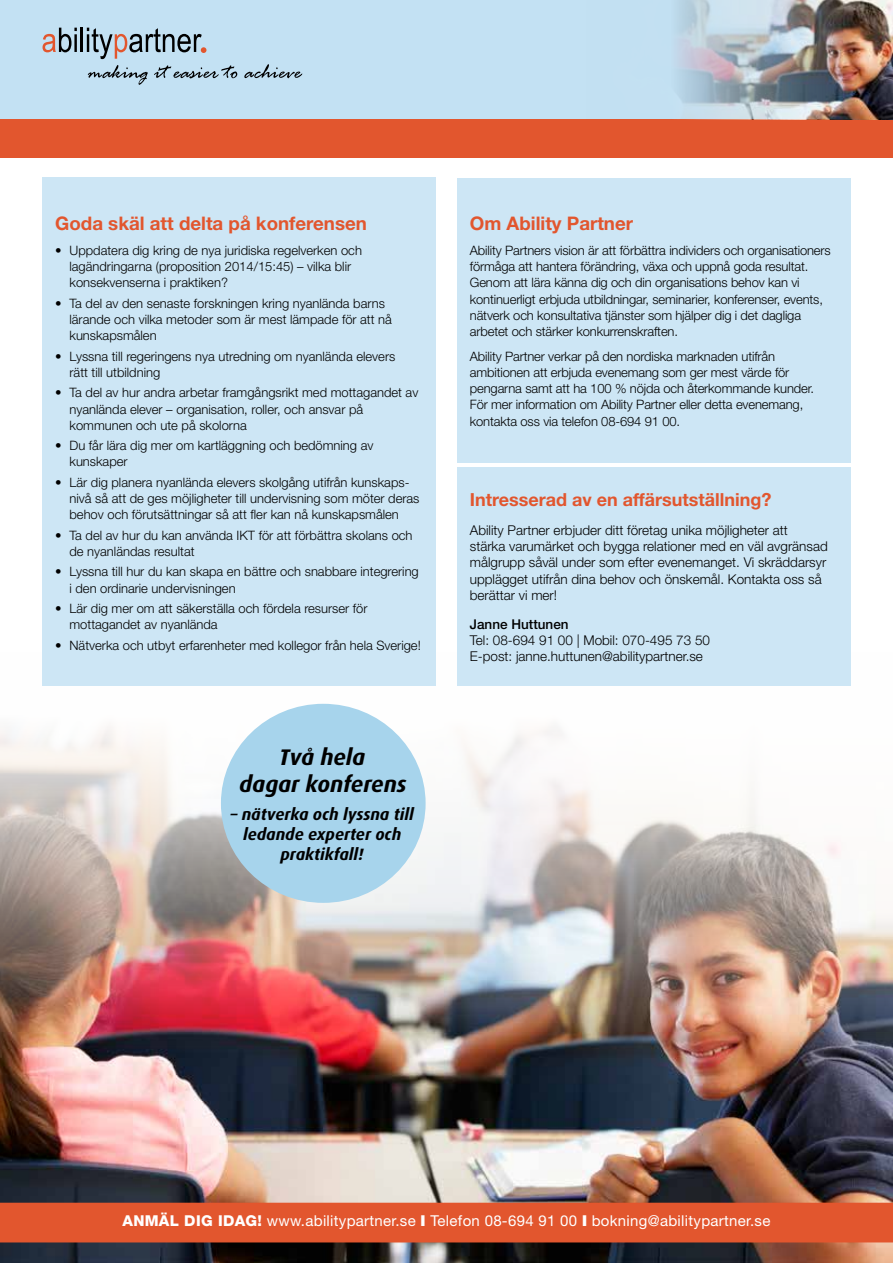
<style>
.page{position:relative;width:893px;height:1263px;background:#fff}
.page>*{position:absolute;margin:0;border:0;box-sizing:border-box;transform-origin:0 0}
.t1{font:italic 700 22.65px/27.2px "Dax";color:#000;text-align:center}
.t2{font:700 18.75px "Helvetica Neue";color:#e2562e}
.t3{font:700 18px "Helvetica Neue";color:#e2562e}
.t4{font:italic 700 16.5px/19.6px "Dax";color:#000;text-align:center}
.t5{font:15px "Helvetica Neue";letter-spacing:.02em;color:#fff}
.t6{font:300 13.5px/16.2px "Helvetica Neue";color:#000}
.t7{font:500 13.5px "Helvetica Neue";color:#000}
.t8{font:300 12.9px/16.2px "Helvetica Neue";color:#000}
.s1{font-weight:800}
.s2{font-weight:900}
</style>
<div class="page">
<div style="left:0;top:0;width:893px;height:119px;background:#c3e1f3"></div>
<img style="left:0;top:652px;width:893px;height:611px">
<div style="left:0;top:1203px;width:893px;height:39px;background:#e2562e"></div>
<svg style="left:43px;top:28px;width:34px;height:24px"></svg>
<hr style="left:74px;top:34px;width:3px;height:18px;background:#000">
<hr style="left:81px;top:28px;width:2px;height:24px;background:#000">
<svg style="left:88px;top:65px;width:60px;height:20px"></svg>
<svg style="left:154px;top:65px;width:83px;height:13px"></svg>
<svg style="left:244px;top:64px;width:58px;height:14px"></svg>
<svg style="left:87px;top:28px;width:119px;height:31px"></svg>
<div style="left:0;top:119px;width:893px;height:38px;background:#e2562e"></div>
<div style="left:457px;top:178px;width:393px;height:284px;background:#cde6f5"></div>
<div style="left:43px;top:178px;width:393px;height:508px;background:#cde6f5"></div>
<div style="left:457px;top:467px;width:393px;height:219px;background:#cde6f5"></div>
<div style="left:221px;top:704px;width:205px;height:199px;background:#a7d4ec;border-radius:50%"></div>
<img style="left:677px;top:0;width:216px;height:119px">
<h2 class="t2" style="left:55px;top:212px;width:313px">Goda skäl att delta på konferensen</h2>
<p class="t8" style="left:70px;top:242px;width:294px;text-indent:-14px">• Uppdatera dig kring de nya juridiska regelverken och lagändringarna (proposition 2014/15:45) – vilka blir konsekvenserna i praktiken?</p>
<p class="t8" style="left:70px;top:295px;width:324px;text-indent:-14px">• Ta del av den senaste forskningen kring nyanlända barns lärande och vilka metoder som är mest lämpade för att nå kunskapsmålen</p>
<p class="t8" style="left:70px;top:348px;width:327px;text-indent:-14px">• Lyssna till regeringens nya utredning om nyanlända elevers rätt till utbildning</p>
<p class="t8" style="left:70px;top:384px;width:350px;text-indent:-14px">• Ta del av hur andra arbetar framgångsrikt med mottagandet av nyanlända elever – organisation, roller, och ansvar på kommunen och ute på skolorna</p>
<p class="t8" style="left:70px;top:437px;width:305px;text-indent:-14px">• Du får lära dig mer om kartläggning och bedömning av kunskaper</p>
<p class="t8" style="left:70px;top:474px;width:351px;text-indent:-14px">• Lär dig planera nyanlända elevers skolgång utifrån kunskaps&shy;nivå så att de ges möjligheter till undervisning som möter deras behov och förutsättningar så att fler kan nå kunskapsmålen</p>
<p class="t8" style="left:70px;top:527px;width:345px;text-indent:-14px">• Ta del av hur du kan använda IKT för att förbättra skolans och de nyanländas resultat</p>
<p class="t8" style="left:70px;top:563px;width:351px;text-indent:-14px">• Lyssna till hur du kan skapa en bättre och snabbare integrering i den ordinarie undervisningen</p>
<p class="t8" style="left:70px;top:600px;width:299px;text-indent:-14px">• Lär dig mer om att säkerställa och fördela resurser för mottagandet av nyanlända</p>
<p class="t8" style="left:55px;top:637px;width:367px">• Nätverka och utbyt erfarenheter med kollegor från hela Sverige!</p>
<h1 class="t1" style="left:239px;top:743px;width:169px">Två hela<br>dagar konferens</h1>
<p class="t4" style="left:231px;top:805px;width:185px">– nätverka och lyssna till ledande experter och praktikfall!</p>
<h2 class="t2" style="left:470px;top:212px;width:165px">Om Ability Partner</h2>
<p class="t8" style="left:470px;top:242px;width:362px">Ability Partners vision är att förbättra individers och organisationers förmåga att hantera förändring, växa och uppnå goda resultat.<br>Genom att lära känna dig och din organisations behov kan vi kontinuerligt erbjuda utbildningar, seminarier, konferenser, events, nätverk och konsultativa tjänster som hjälper dig i det dagliga arbetet och stärker konkurrenskraften.</p>
<p class="t8" style="left:470px;top:348px;width:346px">Ability Partner verkar på den nordiska marknaden utifrån ambitionen att erbjuda evenemang som ger mest värde för pengarna samt att ha 100 % nöjda och återkommande kunder.<br>För mer information om Ability Partner eller detta evenemang, kontakta oss via telefon 08-694 91 00.</p>
<h3 class="t3" style="left:470px;top:489px;width:303px">Intresserad av en affärsutställning?</h3>
<p class="t6" style="left:470px;top:522px;width:359px">Ability Partner erbjuder ditt företag unika möjligheter att<br>stärka varumärket och bygga relationer med en väl avgränsad målgrupp såväl under som efter evenemanget. Vi skräddarsyr upplägget utifrån dina behov och önskemål. Kontakta oss så berättar vi mer!</p>
<p class="t7" style="left:470px;top:616px;width:100px">Janne Huttunen</p>
<p class="t6" style="left:470px;top:632px;width:242px">Tel: 08-694 91 00 | Mobil: 070-495 73 50<br>E-post: janne.huttunen@abilitypartner.se</p>
<p class="t5" style="left:122px;top:1212px;width:649px"><span class="s1">ANMÄL DIG IDAG!</span> www.abilitypartner.se <span class="s2">I</span> Telefon 08-694 91 00 <span class="s2">I</span> bokning@abilitypartner.se</p>
</div>
